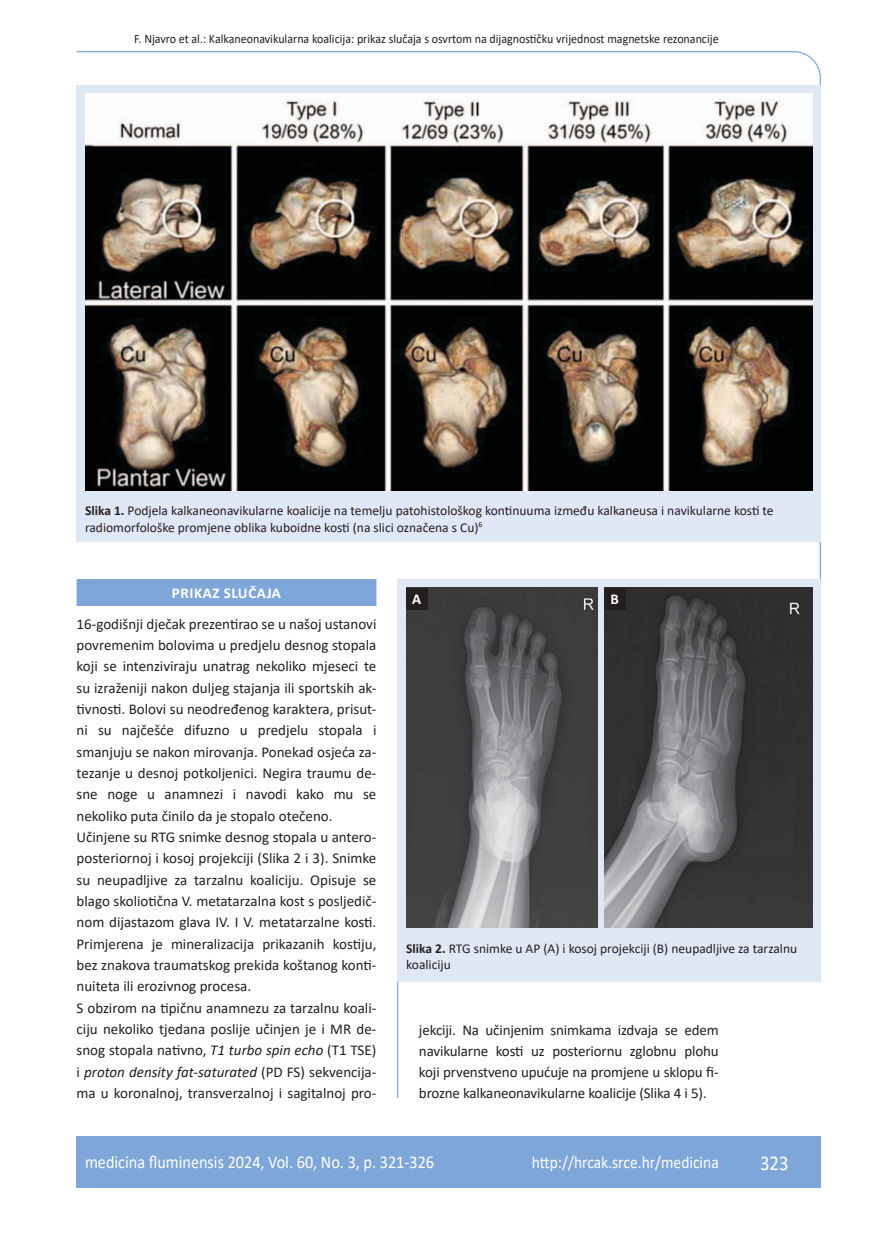
<style>
.page{position:relative;width:872px;height:1234px;background:#fff}
.page>*{position:absolute;margin:0;border:0;box-sizing:border-box;transform-origin:0 0}
.t1{font:21px "Calibri";color:#fff;scale:.9 1}
.t2{font:18px "Calibri";color:#fff;scale:.9 1}
.t3{font:17.25px "Calibri";color:#fff;scale:.9 1}
.t4{font:15px/21.3px "Calibri";color:#231f20}
.t5{font:700 15px "Calibri";letter-spacing:.04em;color:#fff}
.t6{font:13.5px/16.5px "Calibri";color:#231f20}
.t7{font:12.75px "Calibri";color:#231f20;scale:.94 1}
.s1{font-weight:700}
.s2{font-style:italic}
</style>
<div class="page">
<svg style="left:76px;top:51px;width:745px;height:529px"></svg>
<hr style="left:397px;top:980px;width:1px;height:117px;background:#7ea6d8">
<div style="left:77px;top:1135px;width:744px;height:51px;background:#7ea6d8"></div>
<div style="left:77px;top:579px;width:299px;height:27px;background:#7ea6d8"></div>
<div style="left:77px;top:85px;width:744px;height:456px;background:#e1e8f5"></div>
<img style="left:85px;top:94px;width:727px;height:396px">
<div style="left:398px;top:579px;width:423px;height:401px;background:#e1e8f5"></div>
<img style="left:406px;top:587px;width:191px;height:340px">
<img style="left:604px;top:587px;width:208px;height:340px">
<div style="left:406px;top:587px;width:21px;height:22px;background:#231f20"></div>
<div style="left:604px;top:587px;width:21px;height:22px;background:#231f20"></div>
<p class="t7" style="left:134px;top:29px;width:623px">F. Njavro et al.: Kalkaneonavikularna koalicija: prikaz slučaja s osvrtom na dijagnostičku vrijednost magnetske rezonancije</p>
<p class="t6" style="left:85px;top:502px;width:690px"><span class="s1">Slika 1.</span> Podjela kalkaneonavikularne koalicije na temelju patohistološkog kontinuuma između kalkaneusa i navikularne kosti te radiomorfološke promjene oblika kuboidne kosti (na slici označena s Cu)<sup>6</sup></p>
<p class="t5" style="left:172px;top:582px;width:111px">PRIKAZ SLUČAJA</p>
<p class="t4" style="left:77px;top:612px;width:301px">16-godišnji dječak prezentirao se u našoj ustanovi povremenim bolovima u predjelu desnog stopala koji se intenziviraju unatrag nekoliko mjeseci te su izraženiji nakon duljeg stajanja ili sportskih ak&shy;tivnosti. Bolovi su neodređenog karaktera, prisut&shy;ni su najčešće difuzno u predjelu stopala i smanjuju se nakon mirovanja. Ponekad osjeća za&shy;tezanje u desnoj potkoljenici. Negira traumu de&shy;sne noge u anamnezi i navodi kako mu se nekoliko puta činilo da je stopalo otečeno.<br>Učinjene su RTG snimke desnog stopala u antero&shy;posteriornoj i kosoj projekciji (Slika 2 i 3). Snimke su neupadljive za tarzalnu koaliciju. Opisuje se blago skoliotična V. metatarzalna kost s posljedič&shy;nom dijastazom glava IV. I V. metatarzalne kosti.<br>Primjerena je mineralizacija prikazanih kostiju, bez znakova traumatskog prekida koštanog konti&shy;nuiteta ili erozivnog procesa.<br>S obzirom na tipičnu anamnezu za tarzalnu koali&shy;ciju nekoliko tjedana poslije učinjen je i MR de&shy;snog stopala nativno, <span class="s2">T1 turbo spin echo</span> (T1 TSE) i <span class="s2">proton density fat-saturated</span> (PD FS) sekvencija&shy;ma u koronalnoj, transverzalnoj i sagitalnoj pro-</p>
<p class="t5" style="left:412px;top:588px;width:11px">A</p>
<p class="t5" style="left:610px;top:588px;width:10px">B</p>
<p class="t6" style="left:406px;top:939px;width:392px"><span class="s1">Slika 2.</span> RTG snimke u AP (A) i kosoj projekciji (B) neupadljive za tarzalnu koaliciju</p>
<p class="t4" style="left:419px;top:1018px;width:301px;text-align:justify">jekciji. Na učinjenim snimkama izdvaja se edem navikularne kosti uz posteriornu zglobnu plohu koji prvenstveno upućuje na promjene u sklopu fi&shy;brozne kalkaneonavikularne koalicije (Slika 4 i 5).</p>
<p class="t2" style="left:85px;top:1149px;width:389px">medicina fluminensis 2024, Vol. 60, No. 3, p. 321-326</p>
<p class="t3" style="left:532px;top:1150px;width:209px">http://hrcak.srce.hr/medicina</p>
<h1 class="t1" style="left:760px;top:1147px;width:33px">323</h1>
</div>
